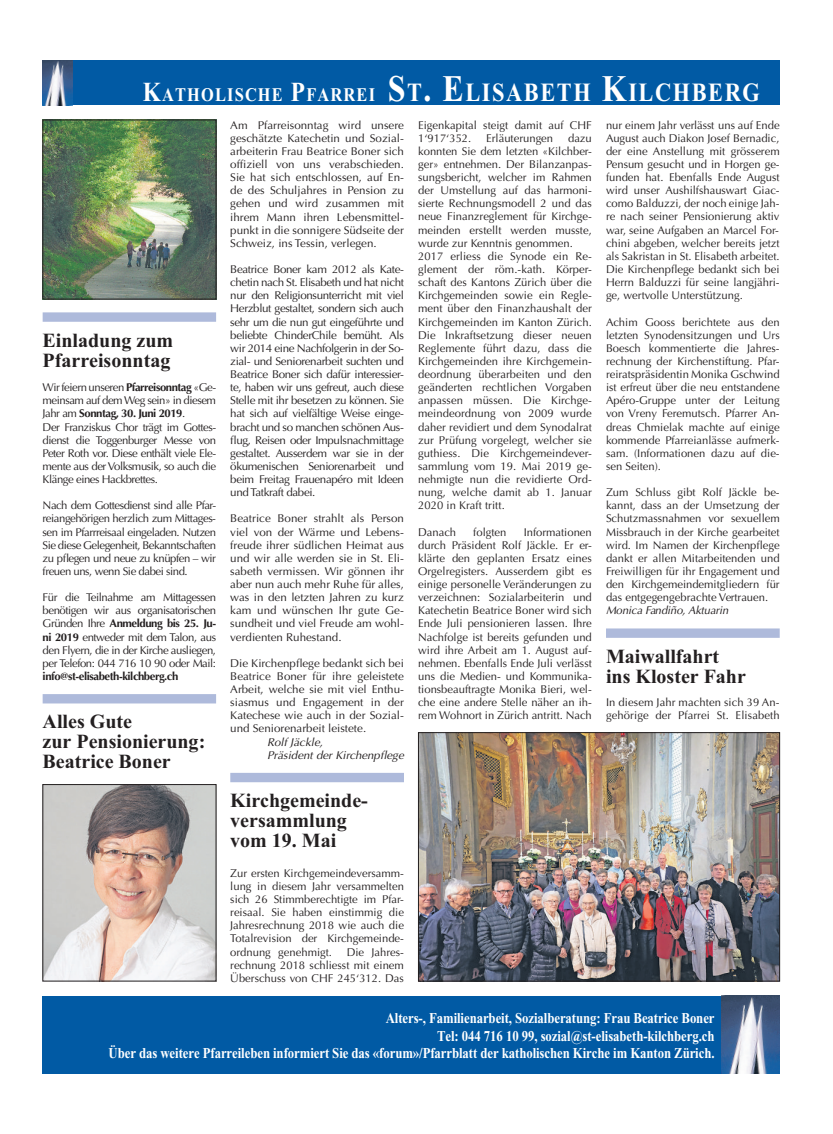
<style>
.page{position:relative;width:833px;height:1134px;background:#fff}
.page>*{position:absolute;margin:0;border:0;box-sizing:border-box;transform-origin:0 0}
.t1{font:700 26.25px "Times New Roman";letter-spacing:.07em;color:#fff;scale:.85 1}
.t2{font:700 20px/20px "Times New Roman";color:#231f20}
.t3{font:700 15px/17.5px "Times New Roman";letter-spacing:-.005em;color:#fff;text-align:right;scale:.85 1}
.t4{font:11.25px/13.1px "Optima CE";color:#231f20;text-align:justify}
.t5{font:11.25px/13.1px "Optima CE";letter-spacing:-.04em;color:#231f20}
.t6{font:italic 11.25px/13.1px "Optima";color:#231f20}
.t7{font:700 11.25px "Optima CE";letter-spacing:-.04em;color:#231f20}
.t8{font:italic 11.25px "Optima CE";letter-spacing:-.01em;color:#231f20}
.s1{font-size:27.5px}
.s2{font-size:19.25px}
.s3{font-size:37.5px}
.s4{font-weight:700}
</style>
<div class="page">
<div style="left:43px;top:60px;width:737px;height:45px;background:#015aa4"></div>
<img style="left:43px;top:60px;width:29px;height:45px">
<div style="left:43px;top:996px;width:737px;height:78px;background:#015aa4"></div>
<img style="left:721px;top:996px;width:59px;height:78px">
<div style="left:43px;top:312px;width:173px;height:10px;background:#aebadb"></div>
<div style="left:43px;top:694px;width:173px;height:9px;background:#aebadb"></div>
<div style="left:230px;top:773px;width:174px;height:9px;background:#aebadb"></div>
<div style="left:606px;top:628px;width:173px;height:10px;background:#aebadb"></div>
<img style="left:45px;top:122px;width:169px;height:175px">
<div style="left:43px;top:120px;width:173px;height:179px;border:1px solid #231f20"></div>
<img style="left:420px;top:734px;width:358px;height:245px">
<div style="left:418px;top:732px;width:362px;height:249px;border:1px solid #231f20"></div>
<img style="left:45px;top:786px;width:169px;height:193px">
<h1 class="t1" style="left:143px;top:83px;width:727px"><span class="s1">K</span><span class="s2">ATHOLISCHE</span> <span class="s1">P</span><span class="s2">FARREI</span> <span class="s3">S</span>T<span class="s3">. E</span>LISABETH <span class="s3">K</span>ILCHBERG</h1>
<h2 class="t2" style="left:43px;top:332px;width:132px">Einladung zum<br>Pfarreisonntag</h2>
<p class="t5" style="left:43px;top:382px;width:175px">Wir feiern unseren <span class="s4">Pfarreisonntag</span> «Ge&shy;meinsam auf dem Weg sein» in diesem Jahr am <span class="s4">Sonntag, 30. Juni 2019</span>.<br>Der Franziskus Chor trägt im Gottes&shy;dienst die Toggenburger Messe von Peter Roth vor. Diese enthält viele Ele&shy;mente aus der Volksmusik, so auch die Klänge eines Hackbrettes.</p>
<p class="t4" style="left:43px;top:500px;width:175px">Nach dem Gottesdienst sind alle Pfar&shy;reiangehörigen herzlich zum Mittages&shy;sen im Pfarrreisaal eingeladen. Nutzen Sie diese Gelegenheit, Bekanntschaften zu pflegen und neue zu knüpfen – wir freuen uns, wenn Sie dabei sind.</p>
<p class="t4" style="left:43px;top:592px;width:175px">Für die Teilnahme am Mittagessen benötigen wir aus organisatorischen Gründen Ihre <span class="s4">Anmeldung bis 25. Ju&shy;ni 2019</span> entweder mit dem Talon, aus den Flyern, die in der Kirche ausliegen, per Telefon: 044 716 10 90 oder Mail:</p>
<p class="t7" style="left:43px;top:672px;width:137px">info@st-elisabeth-kilchberg.ch</p>
<h2 class="t2" style="left:43px;top:714px;width:164px">Alles Gute<br>zur Pensionierung:<br>Beatrice Boner</h2>
<p class="t4" style="left:230px;top:120px;width:175px">Am Pfarreisonntag wird unsere geschätzte Katechetin und Sozial&shy;arbeiterin Frau Beatrice Boner sich offiziell von uns verabschieden.<br>Sie hat sich entschlossen, auf En&shy;de des Schuljahres in Pension zu gehen und wird zusammen mit ihrem Mann ihren Lebensmittel&shy;punkt in die sonnigere Südseite der Schweiz, ins Tessin, verlegen.</p>
<p class="t4" style="left:230px;top:264px;width:175px">Beatrice Boner kam 2012 als Kate&shy;chetin nach St. Elisabeth und hat nicht nur den Religionsunterricht mit viel Herzblut gestaltet, sondern sich auch sehr um die nun gut eingeführte und beliebte ChinderChile bemüht. Als wir 2014 eine Nachfolgerin in der So&shy;zial- und Seniorenarbeit suchten und Beatrice Boner sich dafür interessier&shy;te, haben wir uns gefreut, auch diese Stelle mit ihr besetzen zu können. Sie hat sich auf vielfältige Weise einge&shy;bracht und so manchen schönen Aus&shy;flug, Reisen oder Impulsnachmittage gestaltet. Ausserdem war sie in der ökumenischen Seniorenarbeit und beim Freitag Frauenapéro mit Ideen und Tatkraft dabei.</p>
<p class="t4" style="left:230px;top:513px;width:175px">Beatrice Boner strahlt als Person viel von der Wärme und Lebens&shy;freude ihrer südlichen Heimat aus und wir alle werden sie in St. Eli&shy;sabeth vermissen. Wir gönnen ihr aber nun auch mehr Ruhe für alles, was in den letzten Jahren zu kurz kam und wünschen Ihr gute Ge&shy;sundheit und viel Freude am wohl&shy;verdienten Ruhestand.</p>
<p class="t4" style="left:230px;top:658px;width:175px">Die Kirchenpflege bedankt sich bei Beatrice Boner für ihre geleistete Arbeit, welche sie mit viel Enthu&shy;siasmus und Engagement in der Katechese wie auch in der Sozial&shy;und Seniorenarbeit leistete.</p>
<p class="t6" style="left:267px;top:737px;width:138px">Rolf Jäckle,<br>Präsident der Kirchenpflege</p>
<h2 class="t2" style="left:230px;top:792px;width:139px">Kirchgemeinde&shy;versammlung vom 19. Mai</h2>
<p class="t4" style="left:230px;top:868px;width:175px">Zur ersten Kirchgemeindeversamm&shy;lung in diesem Jahr versammelten sich 26 Stimmberechtigte im Pfar&shy;reisaal. Sie haben einstimmig die Jahresrechnung 2018 wie auch die Totalrevision der Kirchgemeinde&shy;ordnung genehmigt.</p>
<p class="t4" style="left:230px;top:947px;width:175px;text-indent:116px">Die Jahres&shy;rechnung 2018 schliesst mit einem Überschuss von CHF 245‘312. Das</p>
<p class="t4" style="left:418px;top:120px;width:175px">Eigenkapital steigt damit auf CHF<br>1‘917‘352.</p>
<p class="t4" style="left:418px;top:133px;width:175px;text-align:left;text-indent:150px">dazu konnten Sie dem letzten «Kilchber&shy;ger» entnehmen. Der Bilanzanpas&shy;sungsbericht, welcher im Rahmen der Umstellung auf das harmoni&shy;sierte Rechnungsmodell 2 und das neue Finanzreglement für Kirchge&shy;meinden erstellt werden musste, wurde zur Kenntnis genommen.<br>2017 erliess die Synode ein Re&shy;glement der röm.-kath. Körper&shy;schaft des Kantons Zürich über die<br>Kirchgemeinden sowie ein Regle&shy;ment über den Finanzhaushalt der<br>Kirchgemeinden im Kanton Zürich.<br>Die Inkraftsetzung dieser neuen<br>Reglemente führt dazu, dass die<br>Kirchgemeinden ihre Kirchgemein&shy;deordnung überarbeiten und den geänderten rechtlichen Vorgaben anpassen müssen. Die Kirchge&shy;meindeordnung von 2009 wurde daher revidiert und dem Synodalrat zur Prüfung vorgelegt, welcher sie guthiess. Die Kirchgemeindever&shy;sammlung vom 19. Mai 2019 ge&shy;nehmigte nun die revidierte Ord&shy;nung, welche damit ab 1. Januar<br>2020 in Kraft tritt.</p>
<p class="t4" style="left:418px;top:527px;width:39px">Danach</p>
<p class="t4" style="left:473px;top:527px;width:35px">folgten</p>
<p class="t4" style="left:486px;top:133px;width:68px">Erläuterungen</p>
<p class="t4" style="left:418px;top:527px;width:175px;text-indent:105px">Informationen durch Präsident Rolf Jäckle. Er er&shy;klärte den geplanten Ersatz eines Orgelregisters. Ausserdem gibt es einige personelle Veränderungen zu verzeichnen: Sozialarbeiterin und Katechetin Beatrice Boner wird sich Ende Juli pensionieren lassen. Ihre Nachfolge ist bereits gefunden und wird ihre Arbeit am 1. August auf&shy;nehmen. Ebenfalls Ende Juli verlässt uns die Medien- und Kommunika&shy;tionsbeauftragte Monika Bieri, wel&shy;che eine andere Stelle näher an ih&shy;rem Wohnort in Zürich antritt. Nach</p>
<p class="t4" style="left:606px;top:120px;width:175px">nur einem Jahr verlässt uns auf Ende August auch Diakon Josef Bernadic, der eine Anstellung mit grösserem Pensum gesucht und in Horgen ge&shy;funden hat. Ebenfalls Ende August wird unser Aushilfshauswart Giac&shy;como Balduzzi, der noch einige Jah&shy;re nach seiner Pensionierung aktiv war, seine Aufgaben an Marcel For&shy;chini abgeben, welcher bereits jetzt als Sakristan in St. Elisabeth arbeitet.<br>Die Kirchenpflege bedankt sich bei Herrn Balduzzi für seine langjähri&shy;ge, wertvolle Unterstützung.</p>
<p class="t4" style="left:606px;top:317px;width:175px">Achim Gooss berichtete aus den letzten Synodensitzungen und Urs Boesch kommentierte die Jahres&shy;rechnung der Kirchenstiftung. Pfar&shy;reiratspräsidentin Monika Gschwind ist erfreut über die neu entstandene Apéro-Gruppe unter der Leitung von Vreny Feremutsch. Pfarrer An&shy;dreas Chmielak machte auf einige kommende Pfarreianlässe aufmerk&shy;sam. (Informationen dazu auf die&shy;sen Seiten).</p>
<p class="t4" style="left:606px;top:487px;width:175px">Zum Schluss gibt Rolf Jäckle be&shy;kannt, dass an der Umsetzung der Schutzmassnahmen vor sexuellem Missbrauch in der Kirche gearbeitet wird. Im Namen der Kirchenpflege dankt er allen Mitarbeitenden und Freiwilligen für ihr Engagement und den Kirchgemeindemitgliedern für das entgegengebrachte Vertrauen.</p>
<p class="t8" style="left:606px;top:606px;width:124px">Monica Fandiño, Aktuarin</p>
<h2 class="t2" style="left:606px;top:648px;width:141px">Maiwallfahrt ins Kloster Fahr</h2>
<p class="t4" style="left:606px;top:697px;width:175px">In diesem Jahr machten sich 39 An&shy;gehörige der Pfarrei St. Elisabeth</p>
<h3 class="t3" style="left:109px;top:1011px;width:714px">Alters-, Familienarbeit, Sozialberatung: Frau Beatrice Boner<br>Tel: 044 716 10 99, sozial@st-elisabeth-kilchberg.ch<br>Über das weitere Pfarreileben informiert Sie das «forum»/Pfarrblatt der katholischen Kirche im Kanton Zürich.</h3>
</div>
